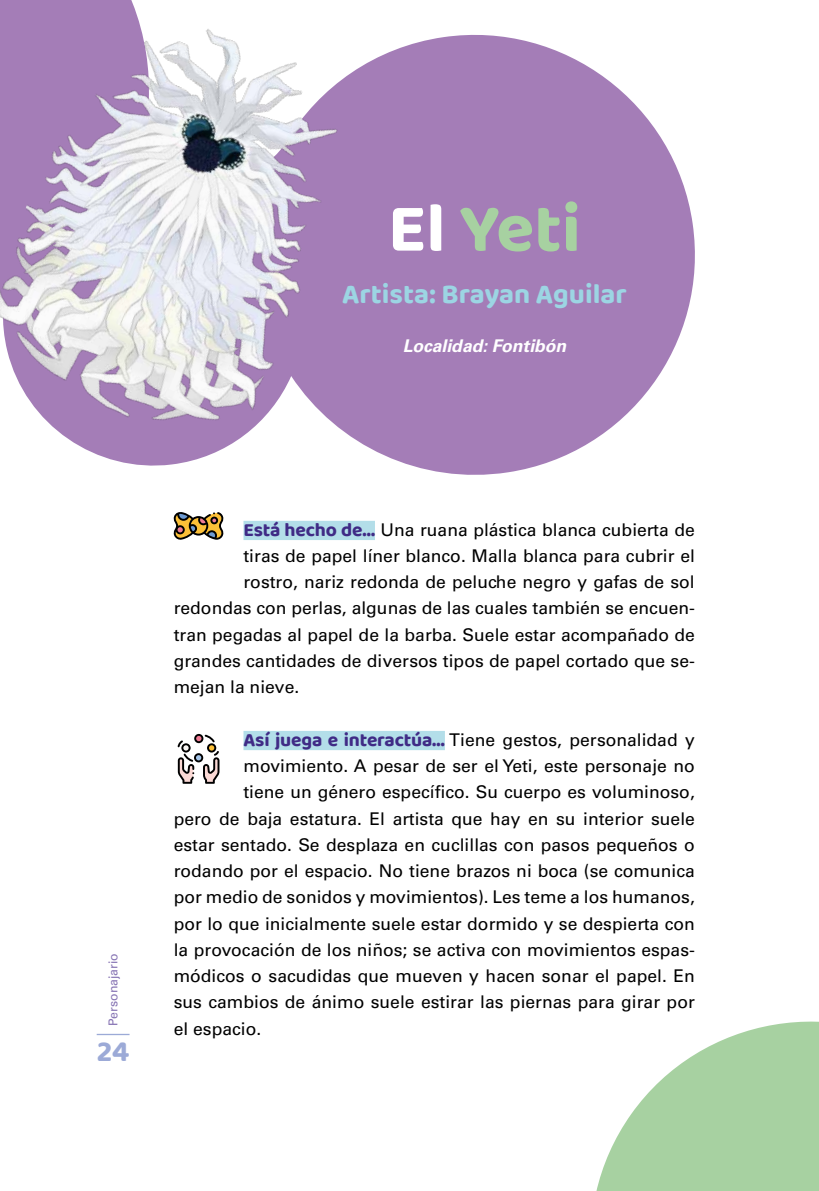
<style>
.page{position:relative;width:819px;height:1191px;background:#fff}
.page>*{position:absolute;margin:0;border:0;box-sizing:border-box;transform-origin:0 0}
.t1{font:700 70px "Baloo Tammudu 2";color:#a7d1a1}
.t2{font:700 29.75px "Baloo Tammudu 2";color:#9caad7}
.t3{font:700 28px "Baloo Bhai 2";color:#9cd5e3}
.t4{font:17.5px "Univers LT Std";color:#000}
.t5{font:italic 700 17.5px "Univers LT Std";color:#fff}
.t6{font:12.25px "Univers LT Std";color:#8673b3}
.s1{color:#fff}
.s2{font-family:"Baloo Tammudu 2";font-weight:700;font-size:19.25px;color:#402b86}
</style>
<div class="page">
<hr style="left:97px;top:1033px;width:32px;height:2px;background:#9caad7">
<svg style="left:389px;top:34px;width:306px;height:441px;fill:#a47db7"></svg>
<div style="left:243px;top:521px;width:132px;height:19px;background:#b3dee9"></div>
<div style="left:243px;top:731px;width:202px;height:19px;background:#b3dee9"></div>
<svg style="left:177px;top:734px;width:42px;height:49px"></svg>
<svg style="left:174px;top:512px;width:49px;height:28px"></svg>
<svg style="left:596px;top:1021px;width:223px;height:170px;fill:#a7d1a1"></svg>
<img style="left:0;top:0;width:389px;height:466px">
<h1 class="t1" style="left:388px;top:185px;width:194px"><span class="s1">El</span> Yeti</h1>
<h3 class="t3" style="left:342px;top:276px;width:286px">Artista: Brayan Aguilar</h3>
<p class="t5" style="left:402px;top:335px;width:165px">Localidad: Fontibón</p>
<p class="t6" style="left:106px;top:1025px;width:74px;rotate:-90deg">Personajario</p>
<h2 class="t2" style="left:97px;top:1033px;width:34px">24</h2>
<p class="t4" style="left:243px;top:519px;width:453px"><span class="s2">Está hecho de…</span> Una ruana plástica blanca cubierta de</p>
<p class="t4" style="left:243px;top:545px;width:453px">tiras de papel líner blanco. Malla blanca para cubrir el</p>
<p class="t4" style="left:243px;top:571px;width:453px">rostro, nariz redonda de peluche negro y gafas de sol</p>
<p class="t4" style="left:174px;top:598px;width:522px">redondas con perlas, algunas de las cuales también se encuen-</p>
<p class="t4" style="left:174px;top:624px;width:522px">tran pegadas al papel de la barba. Suele estar acompañado de</p>
<p class="t4" style="left:174px;top:650px;width:522px">grandes cantidades de diversos tipos de papel cortado que se-</p>
<p class="t4" style="left:174px;top:676px;width:127px">mejan la nieve.</p>
<p class="t4" style="left:243px;top:729px;width:453px"><span class="s2">Así juega e interactúa…</span> Tiene gestos, personalidad y</p>
<p class="t4" style="left:243px;top:755px;width:453px">movimiento. A pesar de ser el Yeti, este personaje no</p>
<p class="t4" style="left:243px;top:781px;width:453px">tiene un género específico. Su cuerpo es voluminoso,</p>
<p class="t4" style="left:174px;top:808px;width:522px">pero de baja estatura. El artista que hay en su interior suele</p>
<p class="t4" style="left:174px;top:834px;width:522px">estar sentado. Se desplaza en cuclillas con pasos pequeños o</p>
<p class="t4" style="left:174px;top:860px;width:522px">rodando por el espacio. No tiene brazos ni boca (se comunica</p>
<p class="t4" style="left:174px;top:886px;width:522px">por medio de sonidos y movimientos). Les teme a los humanos,</p>
<p class="t4" style="left:174px;top:913px;width:522px">por lo que inicialmente suele estar dormido y se despierta con</p>
<p class="t4" style="left:174px;top:939px;width:522px">la provocación de los niños; se activa con movimientos espas-</p>
<p class="t4" style="left:174px;top:965px;width:522px">módicos o sacudidas que mueven y hacen sonar el papel. En</p>
<p class="t4" style="left:174px;top:991px;width:522px">sus cambios de ánimo suele estirar las piernas para girar por</p>
<p class="t4" style="left:174px;top:1018px;width:89px">el espacio.</p>
</div>
